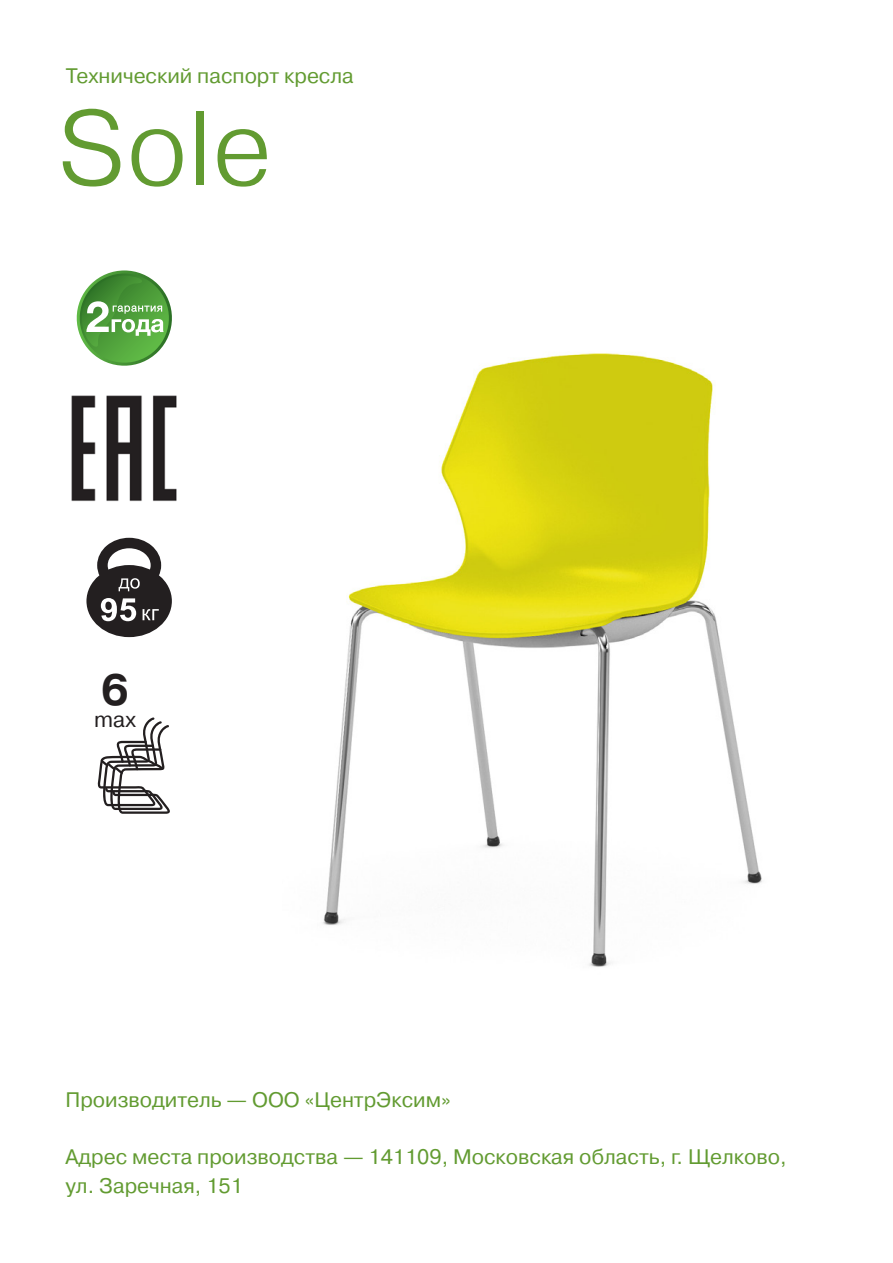
<style>
.page{position:relative;width:893px;height:1263px;background:#fff}
.page>*{position:absolute;margin:0;border:0;box-sizing:border-box;transform-origin:0 0}
._11ch-title{font:300 105px "Pragmatica";color:#629b31}
.t1{font:700 43.8px "Pragmatica C";color:#231f20}
.t2{font:21.9px "Pragmatica C";color:#231f20}
._11ch-opisanie{font:21px/28.5px "Pragmatica C";color:#629b31}
</style>
<div class="page">
<div style="left:86px;top:565px;width:86px;height:72px;background:#231f20;border-radius:50%"></div>
<svg style="left:97px;top:538px;width:64px;height:83px"></svg>
<svg style="left:76px;top:270px;width:96px;height:96px"></svg>
<svg style="left:98px;top:717px;width:72px;height:97px"></svg>
<img style="left:323px;top:353px;width:439px;height:614px">
<img style="left:71px;top:395px;width:106px;height:107px">
<p class="_11ch-opisanie" style="left:66px;top:62px;width:290px">Технический паспорт кресла</p>
<p class="_11ch-title" style="left:57px;top:81px;width:217px">Sole</p>
<p class="t1" style="left:101px;top:667px;width:30px">6</p>
<p class="t2" style="left:94px;top:708px;width:43px">max</p>
<p class="_11ch-opisanie" style="left:66px;top:1086px;width:387px">Производитель — ООО «ЦентрЭксим»</p>
<p class="_11ch-opisanie" style="left:66px;top:1143px;width:722px">Адрес места производства — 141109, Московская область, г. Щелково, ул. Заречная, 151</p>
</div>
